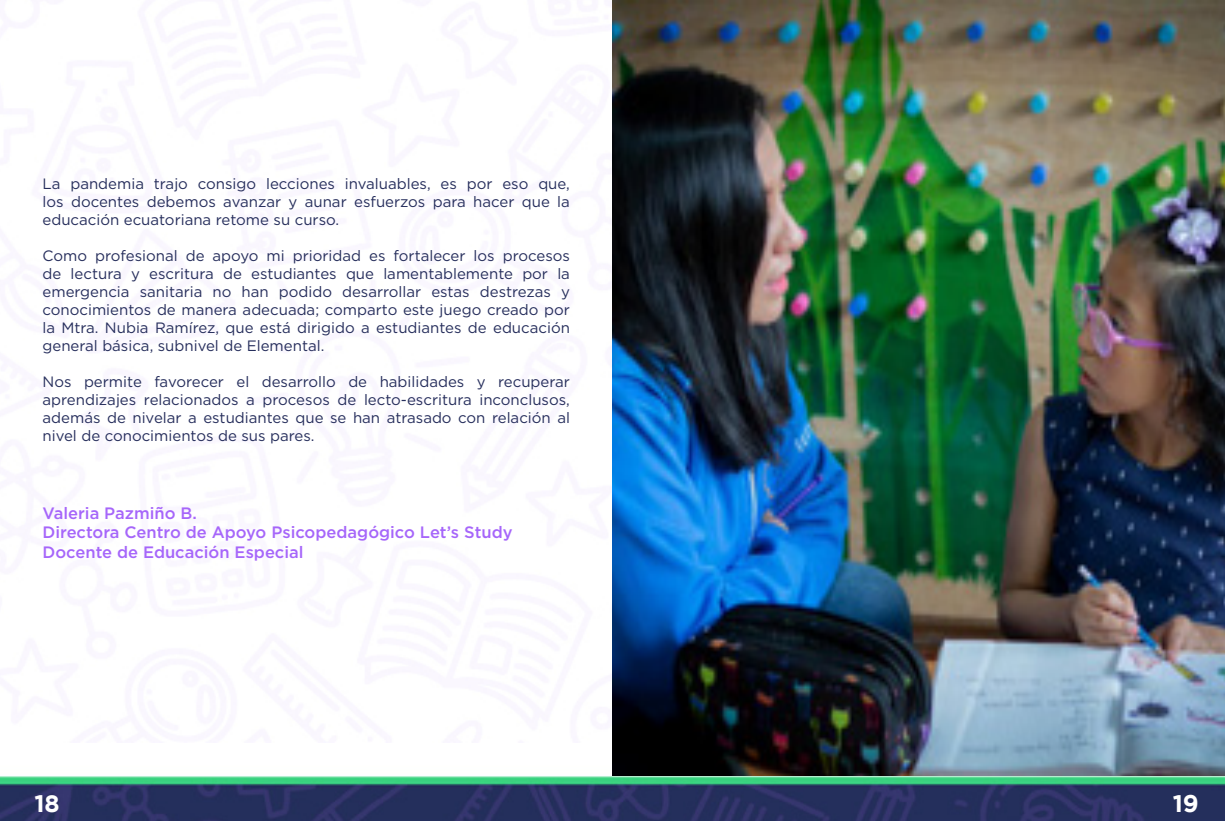
<style>
.page{position:relative;width:1225px;height:821px;background:#fff}
.page>*{position:absolute;margin:0;border:0;box-sizing:border-box;transform-origin:0 0}
.t1{font:700 24px "Gotham";color:#fff}
.t2{font:500 16.5px/19.8px "Gotham";color:#a666fa}
.t3{font:15px/18px "Gotham";color:#262e5c;text-align:justify}
</style>
<div class="page">
<img style="left:0;top:775px;width:1225px;height:46px">
<img style="left:612px;top:0;width:613px;height:775px">
<p class="t3" style="left:43px;top:174px;width:529px">La pandemia trajo consigo lecciones invaluables, es por eso que, los docentes debemos avanzar y aunar esfuerzos para hacer que la educación ecuatoriana retome su curso.</p>
<p class="t3" style="left:43px;top:246px;width:529px">Como profesional de apoyo mi prioridad es fortalecer los procesos de lectura y escritura de estudiantes que lamentablemente por la emergencia sanitaria no han podido desarrollar estas destrezas y conocimientos de manera adecuada; comparto este juego creado por la Mtra. Nubia Ramírez, que está dirigido a estudiantes de educación general básica, subnivel de Elemental.</p>
<p class="t3" style="left:43px;top:372px;width:529px">Nos permite favorecer el desarrollo de habilidades y recuperar aprendizajes relacionados a procesos de lecto-escritura inconclusos, además de nivelar a estudiantes que se han atrasado con relación al nivel de conocimientos de sus pares.</p>
<p class="t2" style="left:43px;top:502px;width:471px">Valeria Pazmiño B.<br>Directora Centro de Apoyo Psicopedagógico Let’s Study<br>Docente de Educación Especial</p>
<h1 class="t1" style="left:35px;top:790px;width:27px">18</h1>
<h1 class="t1" style="left:1172px;top:790px;width:28px">19</h1>
</div>
